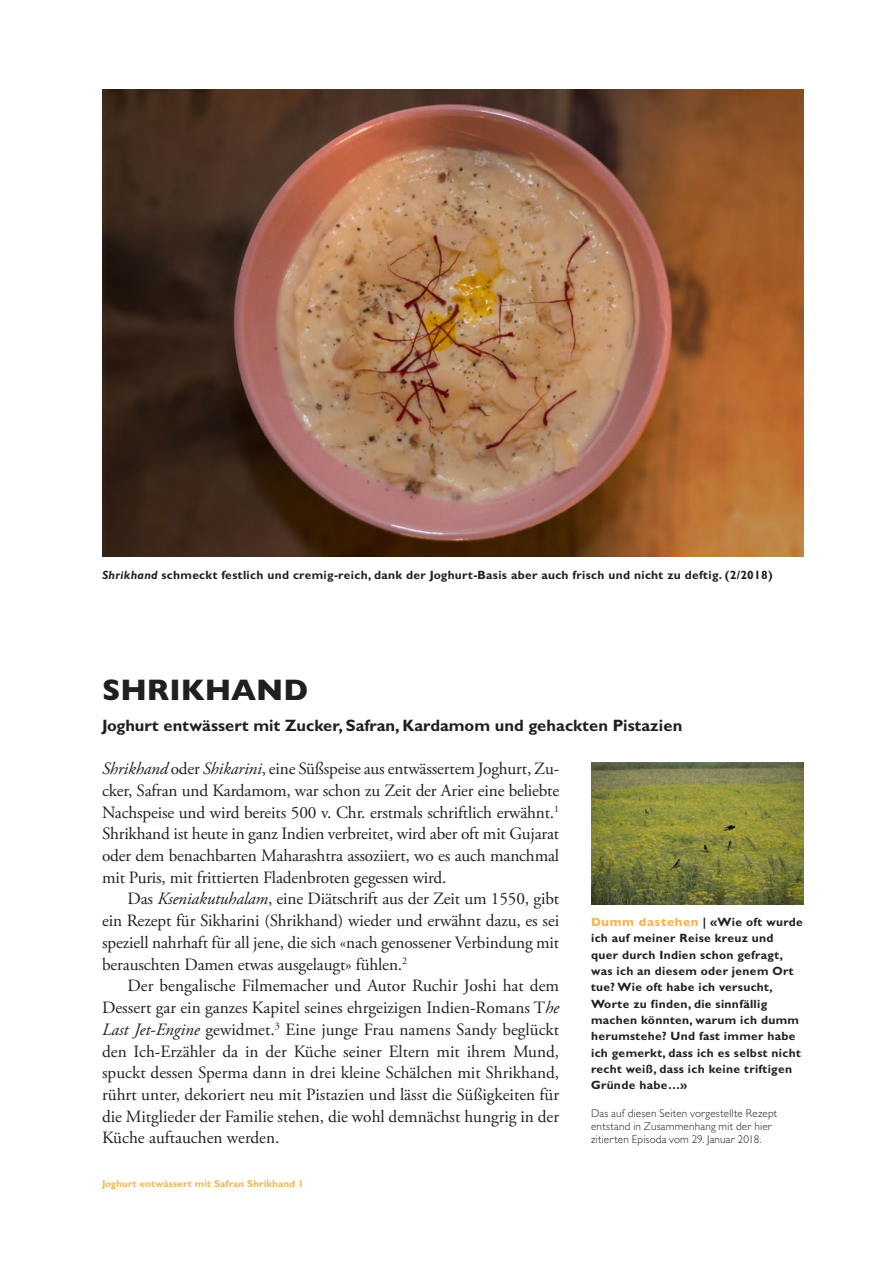
<style>
.page{position:relative;width:893px;height:1263px;background:#fff}
.page>*{position:absolute;margin:0;border:0;box-sizing:border-box;transform-origin:0 0}
.Titel_-_20_Heavy_GB{font:800 30px "Gill Sans MT Pro";color:#231f20}
.Lauftext_mit_Einzug{font:17.25px/21.8px "Adobe Garamond Pro";letter-spacing:-.005em;color:#231f20;text-align:justify}
.Lauftext_ohne_Einzug{font:17.25px/21.8px "Adobe Garamond Pro";letter-spacing:-.01em;color:#231f20;text-align:justify}
.Vorspann_-_11_Bold{font:700 16.5px "Gill Sans MT Pro";color:#231f20}
.Marginaltext{font:700 12px/16.4px "Gill Sans MT Pro";letter-spacing:.025em;color:#231f20}
.Bildlegende_-_8_Bold{font:700 12px "Gill Sans MT Pro";letter-spacing:.025em;color:#231f20}
.Anmerkungen{font:300 11.25px/13px "Gill Sans MT Pro";letter-spacing:.015em;color:#231f20}
.t1{font:700 9.9px "Gill Sans MT Pro";letter-spacing:.01em;color:#f4b650}
.s1{font-style:italic}
.s2{font-weight:800;color:#f4b650}
</style>
<div class="page">
<img style="left:102px;top:89px;width:702px;height:468px">
<img style="left:591px;top:763px;width:213px;height:141px">
<p class="Bildlegende_-_8_Bold" style="left:102px;top:567px;width:672px"><span class="s1">Shrikhand</span> schmeckt festlich und cremig-reich, dank der Joghurt-Basis aber auch frisch und nicht zu deftig. (2/2018)</p>
<p class="Titel_-_20_Heavy_GB" style="left:102px;top:672px;width:208px">SHRIKHAND</p>
<p class="Vorspann_-_11_Bold" style="left:102px;top:715px;width:582px">Joghurt entwässert mit Zucker, Safran, Kardamom und gehackten Pistazien</p>
<p class="Lauftext_ohne_Einzug" style="left:102px;top:758px;width:459px"><span class="s1">Shrikhand</span> oder <span class="s1">Shikarini</span>, eine Süßspeise aus entwässertem Joghurt, Zu&shy;cker, Safran und Kardamom, war schon zu Zeit der Arier eine beliebte Nachspeise und wird bereits 500 v. Chr. erstmals schriftlich erwähnt.<sup>1<br></sup>Shrikhand ist heute in ganz Indien verbreitet, wird aber oft mit Gujarat oder dem benachbarten Maharashtra assoziiert, wo es auch manchmal mit Puris, mit frittierten Fladenbroten gegessen wird.</p>
<p class="Lauftext_mit_Einzug" style="left:102px;top:889px;width:459px;text-indent:26px">Das <span class="s1">Kseniakutuhalam</span>, eine Diätschrift aus der Zeit um 1550, gibt ein Rezept für Sikharini (Shrikhand) wieder und erwähnt dazu, es sei speziell nahrhaft für all jene, die sich «nach genossener Verbindung mit berauschten Damen etwas ausgelaugt» fühlen.<sup>2</sup></p>
<p class="Lauftext_mit_Einzug" style="left:102px;top:975px;width:459px;text-indent:26px">Der bengalische Filmemacher und Autor Ruchir Joshi hat dem Dessert gar ein ganzes Kapitel seines ehrgeizigen Indien-Romans T<span class="s1">he Last Jet-Engine</span> gewidmet.<sup>3</sup> Eine junge Frau namens Sandy beglückt den Ich-Erzähler da in der Küche seiner Eltern mit ihrem Mund, spuckt dessen Sperma dann in drei kleine Schälchen mit Shrikhand, rührt unter, dekoriert neu mit Pistazien und lässt die Süßigkeiten für die Mitglieder der Familie stehen, die wohl demnächst hungrig in der Küche auftauchen werden.</p>
<p class="t1" style="left:102px;top:1177px;width:203px">Joghurt entwässert mit Safran Shrikhand 1</p>
<p class="Marginaltext" style="left:591px;top:914px;width:213px"><span class="s2">Dumm dastehen</span> | «Wie oft wurde ich auf meiner Reise kreuz und quer durch Indien schon gefragt, was ich an diesem oder jenem Ort tue? Wie oft habe ich versucht,<br>Worte zu finden, die sinnfällig machen könnten, warum ich dumm herumstehe? Und fast immer habe ich gemerkt, dass ich es selbst nicht recht weiß, dass ich keine triftigen<br>Gründe habe…»</p>
<p class="Anmerkungen" style="left:591px;top:1107px;width:188px">Das auf diesen Seiten vorgestellte Rezept entstand in Zusammenhang mit der hier zitierten Episoda vom 29. Januar 2018.</p>
</div>
